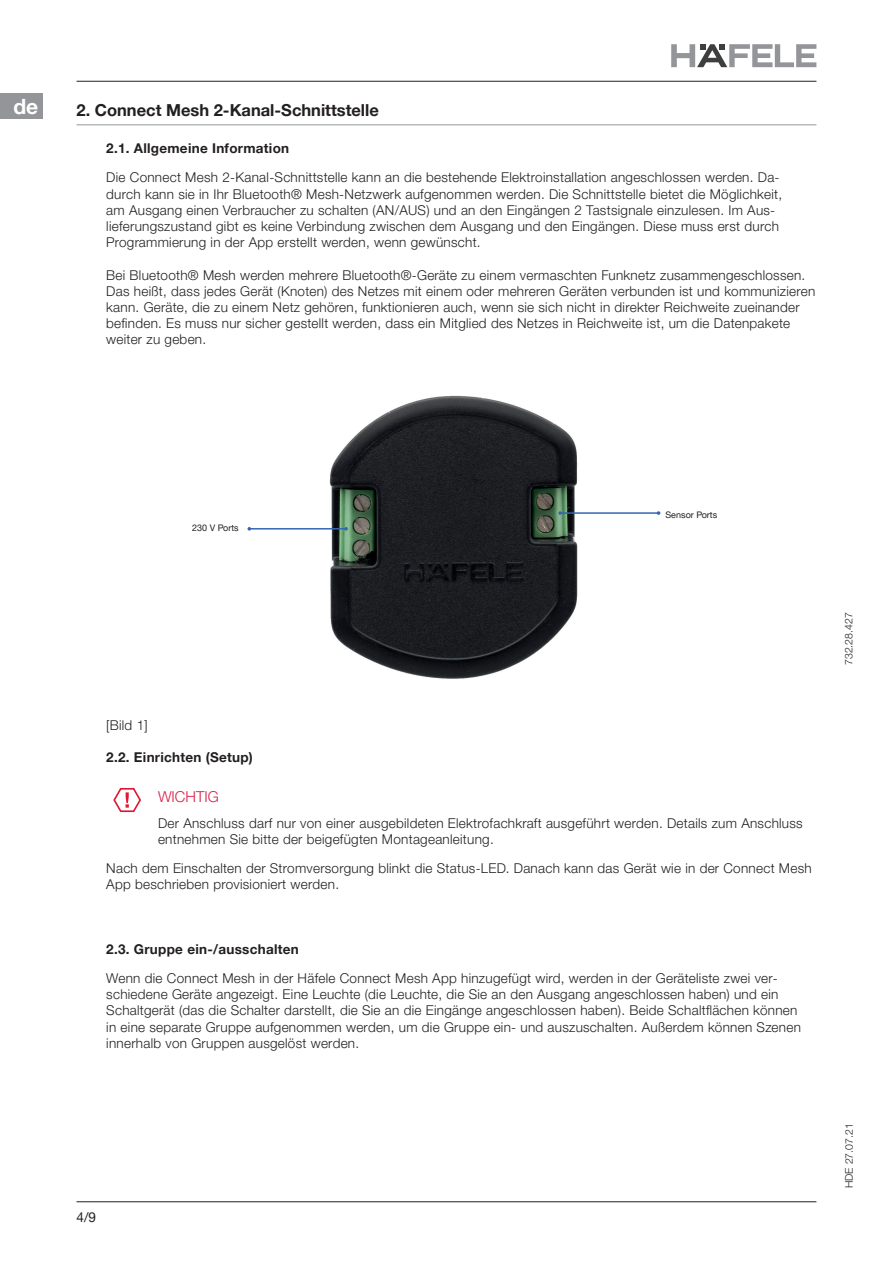
<style>
.page{position:relative;width:893px;height:1263px;background:#fff}
.page>*{position:absolute;margin:0;border:0;box-sizing:border-box;transform-origin:0 0}
.t1{font:700 21px "Helvetica Neue LTW1 G";color:#fff}
.t2{font:700 16.5px "Helvetica Neue LTW1 G";color:#231f20}
.t3{font:300 15px "Helvetica Neue LTW1 G";color:#d91e47}
.t4{font:300 13.5px/16.2px "Helvetica Neue LTW1 G";letter-spacing:.02em;color:#231f20}
.t5{font:700 13.5px "Helvetica Neue LTW1 G";letter-spacing:.02em;color:#231f20}
.t6{font:13.5px "Helvetica Neue LTW1 G";color:#231f20}
.t7{font:300 10.5px "Helvetica Neue LTW1 G";color:#231f20}
.t8{font:9px "Helvetica Neue LTW1 G";color:#231f20}
</style>
<div class="page">
<hr style="left:77px;top:81px;width:739px;height:1px;background:#231f20">
<hr style="left:77px;top:1201px;width:739px;height:1px;background:#231f20">
<svg style="left:671px;top:44px;width:145px;height:23px"></svg>
<div style="left:0;top:94px;width:43px;height:25px;background:#939598"></div>
<hr style="left:77px;top:124px;width:739px;height:1px;background:#939598">
<img style="left:251px;top:395px;width:410px;height:284px">
<hr style="left:249px;top:528px;width:97px;height:1px;background:#3566b1">
<svg style="left:247px;top:527px;width:4px;height:4px"></svg>
<svg style="left:344px;top:527px;width:4px;height:4px"></svg>
<hr style="left:560px;top:512px;width:99px;height:2px;background:#3566b1">
<svg style="left:558px;top:511px;width:4px;height:4px"></svg>
<svg style="left:113px;top:788px;width:28px;height:25px"></svg>
<h1 class="t1" style="left:13px;top:93px;width:26px">de</h1>
<p class="t2" style="left:77px;top:100px;width:304px">2. Connect Mesh 2-Kanal-Schnittstelle</p>
<p class="t5" style="left:106px;top:140px;width:184px">2.1. Allgemeine Information</p>
<p class="t4" style="left:106px;top:169px;width:677px">Die Connect Mesh 2-Kanal-Schnittstelle kann an die bestehende Elektroinstallation angeschlossen werden. Da&shy;durch kann sie in Ihr Bluetooth® Mesh-Netzwerk aufgenommen werden. Die Schnittstelle bietet die Möglichkeit, am Ausgang einen Verbraucher zu schalten (AN/AUS) und an den Eingängen 2 Tastsignale einzulesen. Im Aus&shy;lieferungszustand gibt es keine Verbindung zwischen dem Ausgang und den Eingängen. Diese muss erst durch Programmierung in der App erstellt werden, wenn gewünscht.</p>
<p class="t4" style="left:106px;top:267px;width:710px">Bei Bluetooth® Mesh werden mehrere Bluetooth®-Geräte zu einem vermaschten Funknetz zusammengeschlossen.<br>Das heißt, dass jedes Gerät (Knoten) des Netzes mit einem oder mehreren Geräten verbunden ist und kommunizieren kann. Geräte, die zu einem Netz gehören, funktionieren auch, wenn sie sich nicht in direkter Reichweite zueinander befinden. Es muss nur sicher gestellt werden, dass ein Mitglied des Netzes in Reichweite ist, um die Datenpakete weiter zu geben.</p>
<p class="t8" style="left:192px;top:522px;width:48px">230 V Ports</p>
<p class="t8" style="left:665px;top:509px;width:53px">Sensor Ports</p>
<p class="t4" style="left:106px;top:717px;width:43px">[Bild 1]</p>
<p class="t5" style="left:106px;top:749px;width:148px">2.2. Einrichten (Setup)</p>
<p class="t3" style="left:158px;top:787px;width:62px">WICHTIG</p>
<p class="t4" style="left:158px;top:815px;width:646px">Der Anschluss darf nur von einer ausgebildeten Elektrofachkraft ausgeführt werden. Details zum Anschluss entnehmen Sie bitte der beigefügten Montageanleitung.</p>
<p class="t4" style="left:106px;top:860px;width:707px">Nach dem Einschalten der Stromversorgung blinkt die Status-LED. Danach kann das Gerät wie in der Connect Mesh<br>App beschrieben provisioniert werden.</p>
<p class="t5" style="left:106px;top:941px;width:194px">2.3. Gruppe ein-/ausschalten</p>
<p class="t4" style="left:106px;top:970px;width:696px">Wenn die Connect Mesh in der Häfele Connect Mesh App hinzugefügt wird, werden in der Geräteliste zwei ver&shy;schiedene Geräte angezeigt. Eine Leuchte (die Leuchte, die Sie an den Ausgang angeschlossen haben) und ein Schaltgerät (das die Schalter darstellt, die Sie an die Eingänge angeschlossen haben). Beide Schaltflächen können in eine separate Gruppe aufgenommen werden, um die Gruppe ein- und auszuschalten. Außerdem können Szenen innerhalb von Gruppen ausgelöst werden.</p>
<p class="t6" style="left:77px;top:1208px;width:21px">4/9</p>
<p class="t7" style="left:842px;top:665px;width:54px;rotate:-90deg">732.28.427</p>
<p class="t7" style="left:843px;top:1188px;width:66px;rotate:-90deg">HDE 27.07.21</p>
</div>
